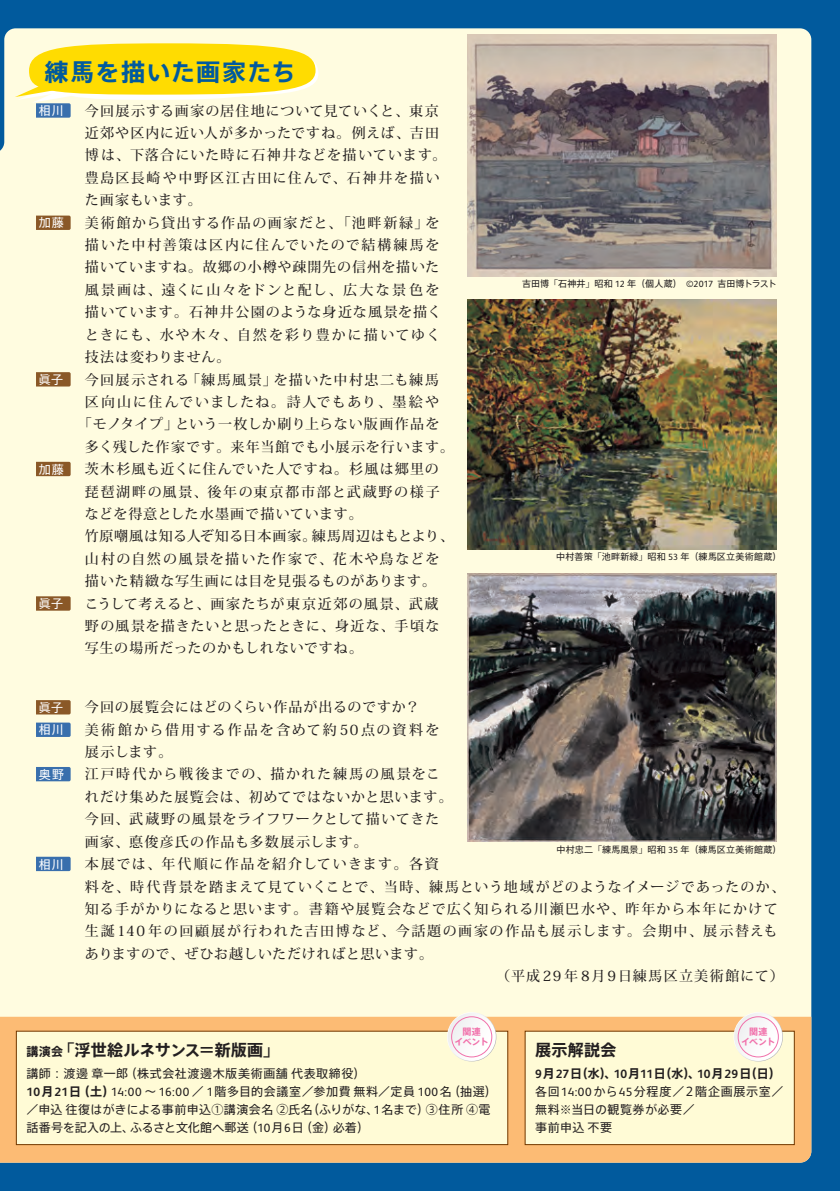
<style>
.page{position:relative;width:840px;height:1191px;background:#fff}
.page>*{position:absolute;margin:0;border:0;box-sizing:border-box;transform-origin:0 0}
.t1{font:700 24px "Axis Pro N";letter-spacing:.055em;color:#015a9d}
.t2{font:700 16px "Axis Pro N";letter-spacing:-.005em;color:#231f20}
.t3{font:700 16px "Axis Pro N";letter-spacing:.02em;color:#231f20}
.t4{font:500 14px "Koz Min Pr 6 N";letter-spacing:.08em;color:#231f20}
.t5{font:500 14px "Koz Min Pr 6 N";letter-spacing:.055em;color:#231f20}
.t6{font:500 14px "Koz Min Pr 6 N";letter-spacing:.115em;color:#231f20}
.t7{font:500 14px "Koz Min Pr 6 N";letter-spacing:.11em;color:#231f20}
.t8{font:500 14px "Koz Min Pr 6 N";letter-spacing:.06em;color:#231f20}
.t9{font:500 14px "Koz Min Pr 6 N";letter-spacing:.045em;color:#231f20}
.t10{font:500 14px "Koz Min Pr 6 N";letter-spacing:.12em;color:#231f20}
.t11{font:500 14px "Koz Min Pr 6 N";letter-spacing:.05em;color:#231f20}
.t12{font:500 14px "Koz Min Pr 6 N";letter-spacing:.04em;color:#231f20}
.t13{font:500 14px "Koz Min Pr 6 N";letter-spacing:.035em;color:#231f20}
.t14{font:500 14px "Koz Min Pr 6 N";letter-spacing:.105em;color:#231f20}
.t15{font:500 14px "Koz Min Pr 6 N";letter-spacing:.13em;color:#231f20}
.t16{font:500 14px "Koz Min Pr 6 N";letter-spacing:.125em;color:#231f20}
.t17{font:500 14px "Koz Min Pr 6 N";letter-spacing:.1em;color:#231f20}
.t18{font:500 14px "Koz Min Pr 6 N";letter-spacing:.145em;color:#231f20}
.t19{font:12px/18px "Axis Pro N";letter-spacing:.04em;color:#231f20}
.t20{font:12px/22.4px "Axis Pro N";letter-spacing:.1em;color:#fff}
.t21{font:9px "Axis Pro N";letter-spacing:.025em;color:#231f20}
.t22{font:9px "Axis Pro N";letter-spacing:.005em;color:#231f20}
.t23{font:700 9px/10px "Axis Pro N";letter-spacing:-.05em;color:#f171ab;text-align:center}
.s1{font-family:"FS Albert Pro"}
.s2{font-size:12px}
.s3{font-family:"FS Albert Pro";font-weight:700}
.s4{font-weight:700}
.s5{font-family:"Koz Go Pr 6 N"}
</style>
<div class="page">
<div style="left:0;top:0;width:839px;height:1191px;background:#015a9d"></div>
<div style="left:0;top:28px;width:810px;height:988px;background:#fffce0"></div>
<div style="left:0;top:1016px;width:810px;height:146px;background:#fcbb74"></div>
<svg style="left:36px;top:216px;width:35px;height:14px"></svg>
<svg style="left:36px;top:372px;width:35px;height:14px"></svg>
<svg style="left:36px;top:596px;width:35px;height:14px"></svg>
<svg style="left:36px;top:700px;width:35px;height:14px"></svg>
<svg style="left:36px;top:462px;width:35px;height:14px"></svg>
<svg style="left:36px;top:722px;width:35px;height:15px"></svg>
<svg style="left:36px;top:767px;width:35px;height:14px"></svg>
<svg style="left:36px;top:856px;width:35px;height:15px"></svg>
<svg style="left:158px;top:98px;width:34px;height:2px"></svg>
<svg style="left:32px;top:46px;width:286px;height:52px"></svg>
<div style="left:29px;top:43px;width:286px;height:52px;background:#ffdc01;border-radius:50%"></div>
<svg style="left:15px;top:83px;width:65px;height:35px;background:#d3d7aa"></svg>
<div style="left:16px;top:1030px;width:492px;height:115px;background:#fffbd6;border:1px solid #723800"></div>
<svg style="left:447px;top:1012px;width:48px;height:49px;background:#f7f2f4"></svg>
<div style="left:451px;top:1016px;width:41px;height:41px;border:1px solid #f171ab;border-radius:50%"></div>
<div style="left:524px;top:1030px;width:270px;height:115px;background:#fffbd6;border:1px solid #723800"></div>
<svg style="left:733px;top:1012px;width:49px;height:49px;background:#f7f1f3"></svg>
<div style="left:737px;top:1016px;width:41px;height:41px;border:1px solid #f171ab;border-radius:50%"></div>
<img style="left:467px;top:35px;width:309px;height:241px">
<img style="left:467px;top:299px;width:309px;height:250px">
<img style="left:467px;top:573px;width:309px;height:268px">
<hr style="left:8px;top:0;width:1px;height:1191px;background:#808285">
<h1 class="t1" style="left:44px;top:59px;width:252px">練馬を描いた画家たち</h1>
<p class="t20" style="left:39px;top:99px;width:27px">相川</p>
<p class="t20" style="left:39px;top:211px;width:27px">加藤</p>
<p class="t20" style="left:39px;top:368px;width:26px">眞子</p>
<p class="t20" style="left:39px;top:458px;width:27px">加藤</p>
<p class="t20" style="left:39px;top:592px;width:26px">眞子</p>
<p class="t4" style="left:85px;top:103px;width:355px">今回展示する画家の居住地について見ていくと、東京</p>
<p class="t4" style="left:85px;top:125px;width:355px">近郊や区内に近い人が多かったですね。例えば、吉田</p>
<p class="t4" style="left:85px;top:147px;width:363px">博は、下落合にいた時に石神井などを描いています。</p>
<p class="t6" style="left:85px;top:170px;width:356px">豊島区長崎や中野区江古田に住んで、石神井を描い</p>
<p class="t9" style="left:85px;top:192px;width:118px">た画家もいます。</p>
<p class="t14" style="left:85px;top:215px;width:356px">美術館から貸出する作品の画家だと、「池畔新緑」を</p>
<p class="t7" style="left:85px;top:237px;width:356px">描いた中村善策は区内に住んでいたので結構練馬を</p>
<p class="t4" style="left:85px;top:259px;width:355px">描いていますね。故郷の小樽や疎開先の信州を描いた</p>
<p class="t15" style="left:85px;top:282px;width:356px">風景画は、遠くに山々をドンと配し、広大な景色を</p>
<p class="t4" style="left:85px;top:304px;width:358px">描いています。石神井公園のような身近な風景を描く</p>
<p class="t16" style="left:85px;top:327px;width:357px">ときにも、水や木々、自然を彩り豊かに描いてゆく</p>
<p class="t11" style="left:85px;top:349px;width:147px">技法は変わりません。</p>
<p class="t4" style="left:85px;top:371px;width:355px">今回展示される「練馬風景」を描いた中村忠二も練馬</p>
<p class="t7" style="left:85px;top:394px;width:355px">区向山に住んでいましたね。詩人でもあり、墨絵や</p>
<p class="t13" style="left:78px;top:416px;width:363px">「モノタイプ」という一枚しか刷り上らない版画作品を</p>
<p class="t4" style="left:85px;top:439px;width:370px">多く残した作家です。来年当館でも小展示を行います。</p>
<p class="t4" style="left:85px;top:461px;width:355px">茨木杉風も近くに住んでいた人ですね。杉風は郷里の</p>
<p class="t10" style="left:85px;top:483px;width:356px">琵琶湖畔の風景、後年の東京都市部と武蔵野の様子</p>
<p class="t8" style="left:85px;top:506px;width:279px">などを得意とした水墨画で描いています。</p>
<p class="t12" style="left:85px;top:528px;width:370px">竹原嘲風は知る人ぞ知る日本画家。練馬周辺はもとより、</p>
<p class="t17" style="left:85px;top:551px;width:356px">山村の自然の風景を描いた作家で、花木や鳥などを</p>
<p class="t9" style="left:85px;top:573px;width:353px">描いた精緻な写生画には目を見張るものがあります。</p>
<p class="t4" style="left:85px;top:595px;width:355px">こうして考えると、画家たちが東京近郊の風景、武蔵</p>
<p class="t8" style="left:85px;top:618px;width:356px">野の風景を描きたいと思ったときに、身近な、手頃な</p>
<p class="t11" style="left:85px;top:640px;width:279px">写生の場所だったのかもしれないですね。</p>
<p class="t22" style="left:521px;top:279px;width:256px">吉田博「石神井」昭和 <span class="s1">12</span> 年（個人蔵）　<span class="s1">©2017</span> 吉田博トラスト</p>
<p class="t21" style="left:556px;top:552px;width:227px">中村善策「池畔新緑」昭和 <span class="s1">53</span> 年（練馬区立美術館蔵）</p>
<p class="t20" style="left:39px;top:696px;width:27px">眞子相川</p>
<p class="t20" style="left:39px;top:763px;width:27px">奥野</p>
<p class="t20" style="left:39px;top:852px;width:27px">相川</p>
<p class="t8" style="left:85px;top:699px;width:336px">今回の展覧会にはどのくらい作品が出るのですか？</p>
<p class="t18" style="left:85px;top:721px;width:356px">美術館から借用する作品を含めて約50点の資料を</p>
<p class="t4" style="left:85px;top:744px;width:89px">展示します。</p>
<p class="t6" style="left:85px;top:766px;width:356px">江戸時代から戦後までの、描かれた練馬の風景をこ</p>
<p class="t5" style="left:85px;top:789px;width:369px">れだけ集めた展覧会は、初めてではないかと思います。</p>
<p class="t5" style="left:85px;top:811px;width:356px">今回、武蔵野の風景をライフワークとして描いてきた</p>
<p class="t4" style="left:85px;top:833px;width:284px">画家、悳俊彦氏の作品も多数展示します。</p>
<p class="t10" style="left:85px;top:856px;width:355px">本展では、年代順に作品を紹介していきます。各資</p>
<p class="t5" style="left:85px;top:878px;width:701px">料を、時代背景を踏まえて見ていくことで、当時、練馬という地域がどのようなイメージであったのか、</p>
<p class="t4" style="left:85px;top:901px;width:694px">知る手がかりになると思います。書籍や展覧会などで広く知られる川瀬巴水や、昨年から本年にかけて</p>
<p class="t6" style="left:85px;top:923px;width:694px">生誕140 年の回顧展が行われた吉田博など、今話題の画家の作品も展示します。会期中、展示替えも</p>
<p class="t9" style="left:85px;top:945px;width:350px">ありますので、ぜひお越しいただければと思います。</p>
<p class="t7" style="left:496px;top:968px;width:289px">（平成29年8月9日練馬区立美術館にて）</p>
<p class="t21" style="left:556px;top:845px;width:226px">中村忠二「練馬風景」昭和 <span class="s1">35</span> 年（練馬区立美術館蔵）</p>
<p class="t2" style="left:26px;top:1042px;width:254px"><span class="s2">講演会</span>「浮世絵ルネサンス＝新版画」</p>
<p class="t23" style="left:454px;top:1026px;width:36px">関連<br>イベント</p>
<p class="t3" style="left:535px;top:1042px;width:83px">展示解説会</p>
<p class="t23" style="left:740px;top:1026px;width:36px">関連<br>イベント</p>
<p class="t19" style="left:26px;top:1064px;width:471px">講師：渡邊章一郎（株式会社渡邊木版美術画舗代表取締役）<br><span class="s3">10</span><span class="s4">月</span><span class="s3">21</span><span class="s4">日（土）</span><span class="s1">14:00</span> ～ <span class="s1">16:00</span> ／ <span class="s1">1</span>階多目的会議室／参加費無料／定員 <span class="s1">100</span>名（抽選）／申込往復はがきによる事前申込①講演会名 ②氏名（ふりがな、<span class="s1">1</span>名まで）③住所 ④電話番号を記入の上、ふるさと文化館へ郵送（<span class="s1">10</span>月<span class="s1">6</span>日（金）必着）</p>
<p class="t19" style="left:535px;top:1064px;width:250px"><span class="s3">9</span><span class="s4">月</span><span class="s3">27</span><span class="s4">日（水）、</span><span class="s3">10</span><span class="s4">月</span><span class="s3">11</span><span class="s4">日（水）、</span><span class="s3">10</span><span class="s4">月</span><span class="s3">29</span><span class="s4">日（日）</span>各回<span class="s1">14:00</span>から<span class="s1">45</span>分程度／２階企画展示室／無料<span class="s5">※</span>当日の観覧券が必要／<br>事前申込不要</p>
</div>
